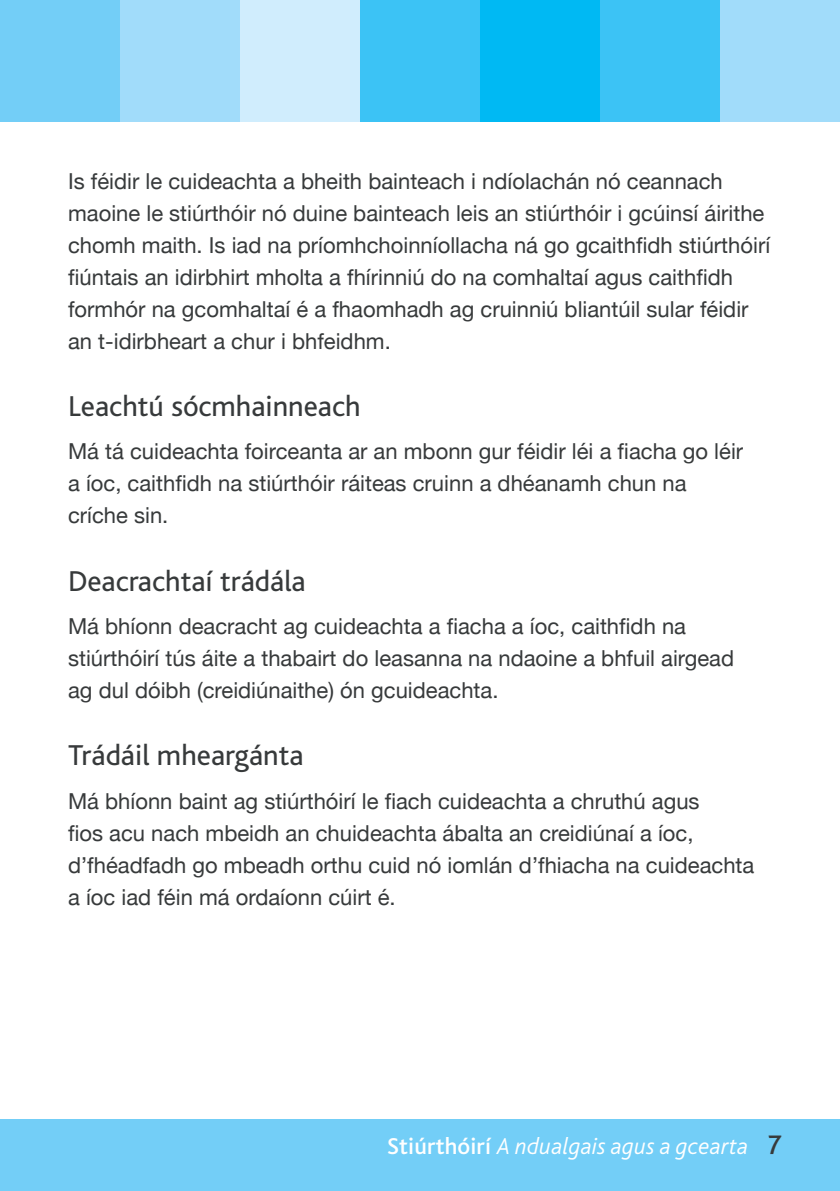
<style>
.page{position:relative;width:840px;height:1191px;background:#fff}
.page>*{position:absolute;margin:0;border:0;box-sizing:border-box;transform-origin:0 0}
.t1{font:30px "Bliss";color:#373a3b}
.t2{font:italic 300 24px "Bliss";letter-spacing:.005em;color:#fff}
.t3{font:22px/32px "Helvetica Neue";color:#373a3b}
.s1{font-weight:500;font-style:normal}
</style>
<div class="page">
<div style="left:0;top:0;width:121px;height:122px;background:#73cef7"></div>
<div style="left:121px;top:0;width:119px;height:122px;background:#a1dcfa"></div>
<div style="left:240px;top:0;width:120px;height:122px;background:#d0edfd"></div>
<div style="left:360px;top:0;width:120px;height:122px;background:#3cc3f5"></div>
<div style="left:480px;top:0;width:120px;height:122px;background:#00b9f3"></div>
<div style="left:600px;top:0;width:120px;height:122px;background:#3cc3f5"></div>
<div style="left:720px;top:0;width:119px;height:122px;background:#a1dcfa"></div>
<div style="left:0;top:1118px;width:839px;height:73px;background:#73cef7"></div>
<p class="t3" style="left:68px;top:165px;width:703px">Is féidir le cuideachta a bheith bainteach i ndíolachán nó ceannach maoine le stiúrthóir nó duine bainteach leis an stiúrthóir i gcúinsí áirithe chomh maith. Is iad na príomhchoinníollacha ná go gcaithfidh stiúrthóirí fiúntais an idirbhirt mholta a fhírinniú do na comhaltaí agus caithfidh formhór na gcomhaltaí é a fhaomhadh ag cruinniú bliantúil sular féidir an t-idirbheart a chur i bhfeidhm.</p>
<h1 class="t1" style="left:68px;top:390px;width:294px">Leachtú sócmhainneach</h1>
<p class="t3" style="left:68px;top:435px;width:676px">Má tá cuideachta foirceanta ar an mbonn gur féidir léi a fiacha go léir a íoc, caithfidh na stiúrthóir ráiteas cruinn a dhéanamh chun na críche sin.</p>
<h1 class="t1" style="left:68px;top:565px;width:239px">Deacrachtaí trádála</h1>
<p class="t3" style="left:68px;top:610px;width:667px">Má bhíonn deacracht ag cuideachta a fiacha a íoc, caithfidh na stiúrthóirí tús áite a thabairt do leasanna na ndaoine a bhfuil airgead ag dul dóibh (creidiúnaithe) ón gcuideachta.</p>
<h1 class="t1" style="left:68px;top:739px;width:237px">Trádáil mheargánta</h1>
<p class="t3" style="left:68px;top:784px;width:687px">Má bhíonn baint ag stiúrthóirí le fiach cuideachta a chruthú agus<br>fios acu nach mbeidh an chuideachta ábalta an creidiúnaí a íoc, d’fhéadfadh go mbeadh orthu cuid nó iomlán d’fhiacha na cuideachta a íoc iad féin má ordaíonn cúirt é.</p>
<p class="t2" style="left:387px;top:1134px;width:362px"><span class="s1">Stiúrthóirí</span> A ndualgais agus a gcearta</p>
</div>
